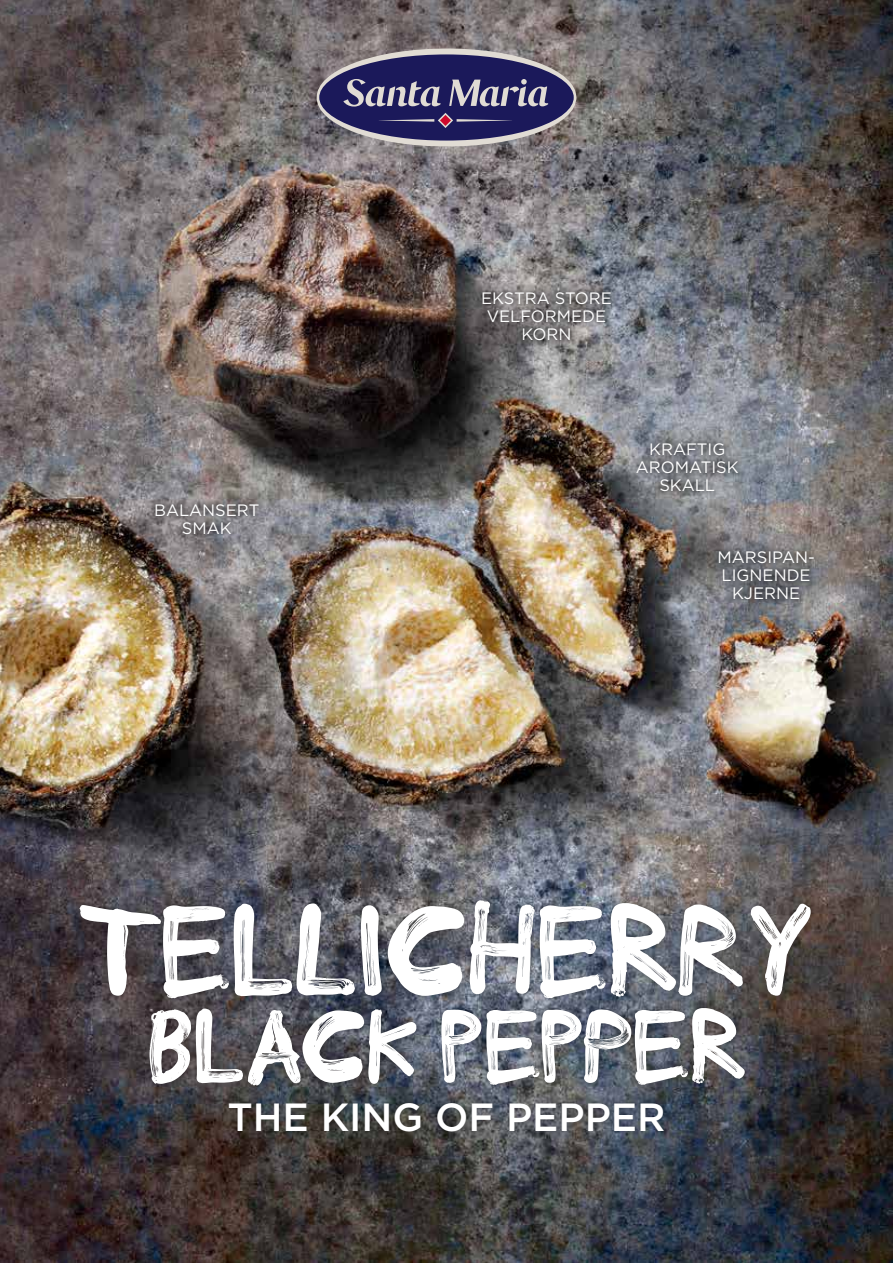
<style>
.page{position:relative;width:893px;height:1263px;background:#fff}
.page>*{position:absolute;margin:0;border:0;box-sizing:border-box;transform-origin:0 0}
.t1{font:89.25px "Plate";letter-spacing:.015em;color:#fff}
.t2{font:72px "Plate";color:#fff}
.t3{font:500 39.3px "Gotham";color:#fff}
.t4{font:16.5px/18px "Gotham";color:#fff;text-align:center}
</style>
<div class="page">
<img style="left:0;top:0;width:893px;height:1263px">
<div style="left:74px;top:895px;width:743px;height:242px;background:#000;opacity:.33"></div>
<div style="left:710px;top:542px;width:112px;height:66px;background:#000;opacity:.5"></div>
<div style="left:147px;top:495px;width:120px;height:48px;background:#000;opacity:.5"></div>
<div style="left:628px;top:433px;width:119px;height:67px;background:#000;opacity:.5"></div>
<div style="left:474px;top:283px;width:145px;height:66px;background:#000;opacity:.5"></div>
<svg style="left:317px;top:49px;width:259px;height:97px;background:#585478"></svg>
<p class="t4" style="left:154px;top:501px;width:107px">BALANSERT<br>SMAK</p>
<p class="t4" style="left:481px;top:289px;width:132px">EKSTRA STORE<br>VELFORMEDE<br>KORN</p>
<p class="t4" style="left:636px;top:439px;width:104px">KRAFTIG<br>AROMATISK<br>SKALL</p>
<p class="t4" style="left:717px;top:548px;width:99px">MARSIPAN-<br>LIGNENDE<br>KJERNE</p>
<h1 class="t1" style="left:79px;top:911px;width:736px">TELLICHERRY</h1>
<h2 class="t2" style="left:149px;top:1014px;width:597px">BLACK PEPPER</h2>
<h3 class="t3" style="left:227px;top:1091px;width:440px">THE KING OF PEPPER</h3>
</div>
